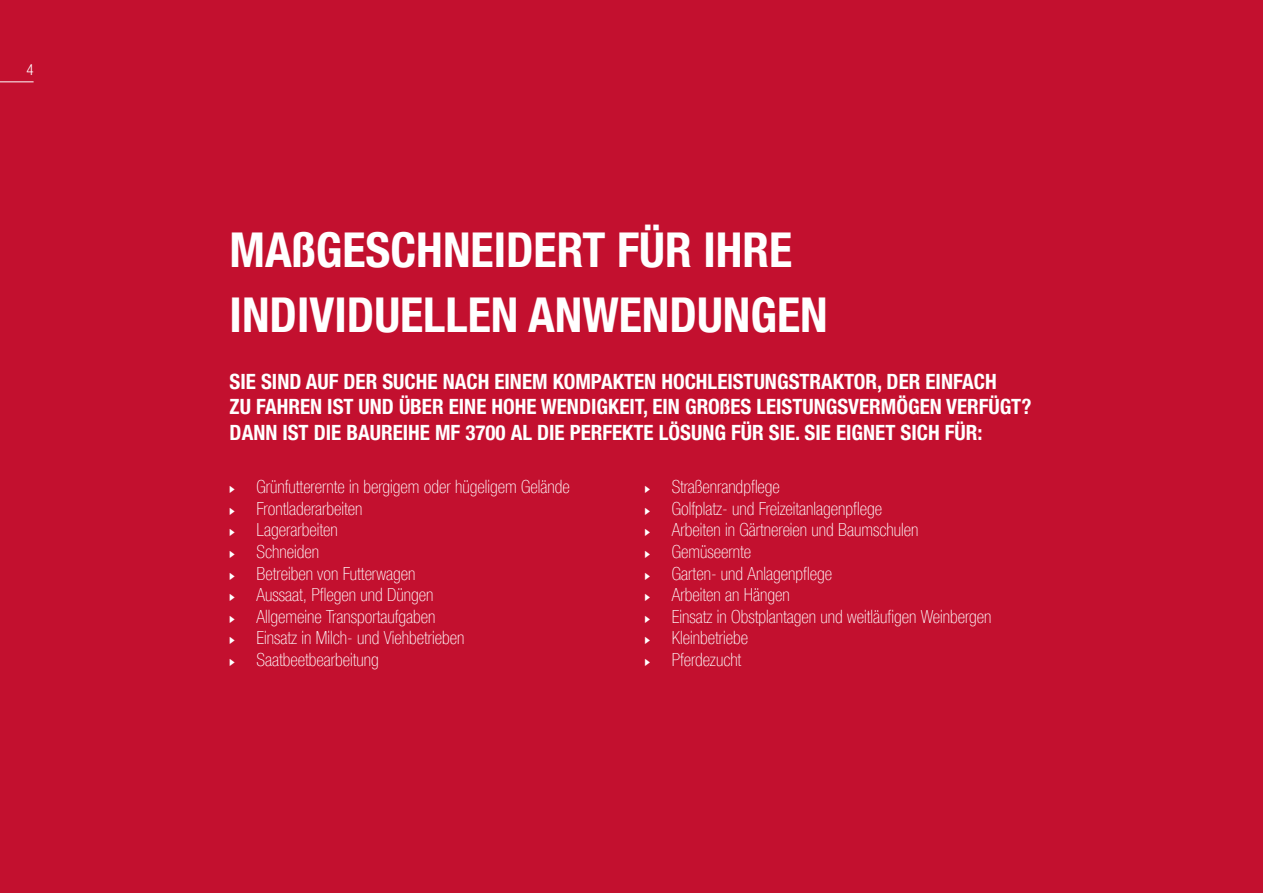
<style>
.page{position:relative;width:1263px;height:893px;background:#c3102f}
.page>*{position:absolute;margin:0;border:0;box-sizing:border-box;transform-origin:0 0}
.t1{font:700 condensed 48px/65.6px "Helvetica Neue LTW1 G";color:#fff}
.t2{font:700 condensed 21px/25.2px "Helvetica Neue LTW1 G";color:#fff}
.t3{font:100 condensed 18px "Helvetica Neue LTW1 G";color:#fff}
.t4{font:300 condensed 15px "Helvetica Neue LTW1 G";color:#fff}
</style>
<div class="page">
<hr style="left:0;top:81px;width:34px;height:1px;background:#fff">
<p class="t4" style="left:26px;top:61px;width:9px">4</p>
<p class="t1" style="left:230px;top:217px;width:600px">MASGESCHNEIDERT FÜR IHRE<br>INDIVIDUELLEN ANWENDUNGEN</p>
<p class="t2" style="left:230px;top:369px;width:803px">SIE SIND AUF DER SUCHE NACH EINEM KOMPAKTEN HOCHLEISTUNGSTRAKTOR, DER EINFACH<br>ZU FAHREN IST UND ÜBER EINE HOHE WENDIGKEIT, EIN GROSES LEISTUNGSVERMÖGEN VERFÜGT?<br>DANN IST DIE BAUREIHE MF 3700 AL DIE PERFEKTE LÖSUNG FÜR SIE. SIE EIGNET SICH FÜR:</p>
<p class="t3" style="left:257px;top:476px;width:314px">Grünfutterernte in bergigem oder hügeligem Gelände</p>
<p class="t3" style="left:257px;top:498px;width:107px">Frontladerarbeiten</p>
<p class="t3" style="left:257px;top:520px;width:83px">Lagerarbeiten</p>
<p class="t3" style="left:257px;top:541px;width:64px">Schneiden</p>
<p class="t3" style="left:257px;top:563px;width:160px">Betreiben von Futterwagen</p>
<p class="t3" style="left:257px;top:584px;width:178px">Aussaat, Pflegen und Düngen</p>
<p class="t3" style="left:257px;top:606px;width:180px">Allgemeine Transportaufgaben</p>
<p class="t3" style="left:257px;top:628px;width:209px">Einsatz in Milch- und Viehbetrieben</p>
<p class="t3" style="left:257px;top:649px;width:124px">Saatbeetbearbeitung</p>
<p class="t3" style="left:672px;top:476px;width:110px">Straßenrandpflege</p>
<p class="t3" style="left:672px;top:498px;width:212px">Golfplatz- und Freizeitanlagenpflege</p>
<p class="t3" style="left:672px;top:520px;width:248px">Arbeiten in Gärtnereien und Baumschulen</p>
<p class="t3" style="left:672px;top:541px;width:81px">Gemüseernte</p>
<p class="t3" style="left:672px;top:563px;width:162px">Garten- und Anlagenpflege</p>
<p class="t3" style="left:672px;top:584px;width:119px">Arbeiten an Hängen</p>
<p class="t3" style="left:672px;top:606px;width:321px">Einsatz in Obstplantagen und weitläufigen Weinbergen</p>
<p class="t3" style="left:672px;top:628px;width:78px">Kleinbetriebe</p>
<p class="t3" style="left:672px;top:649px;width:71px">Pferdezucht</p>
</div>
